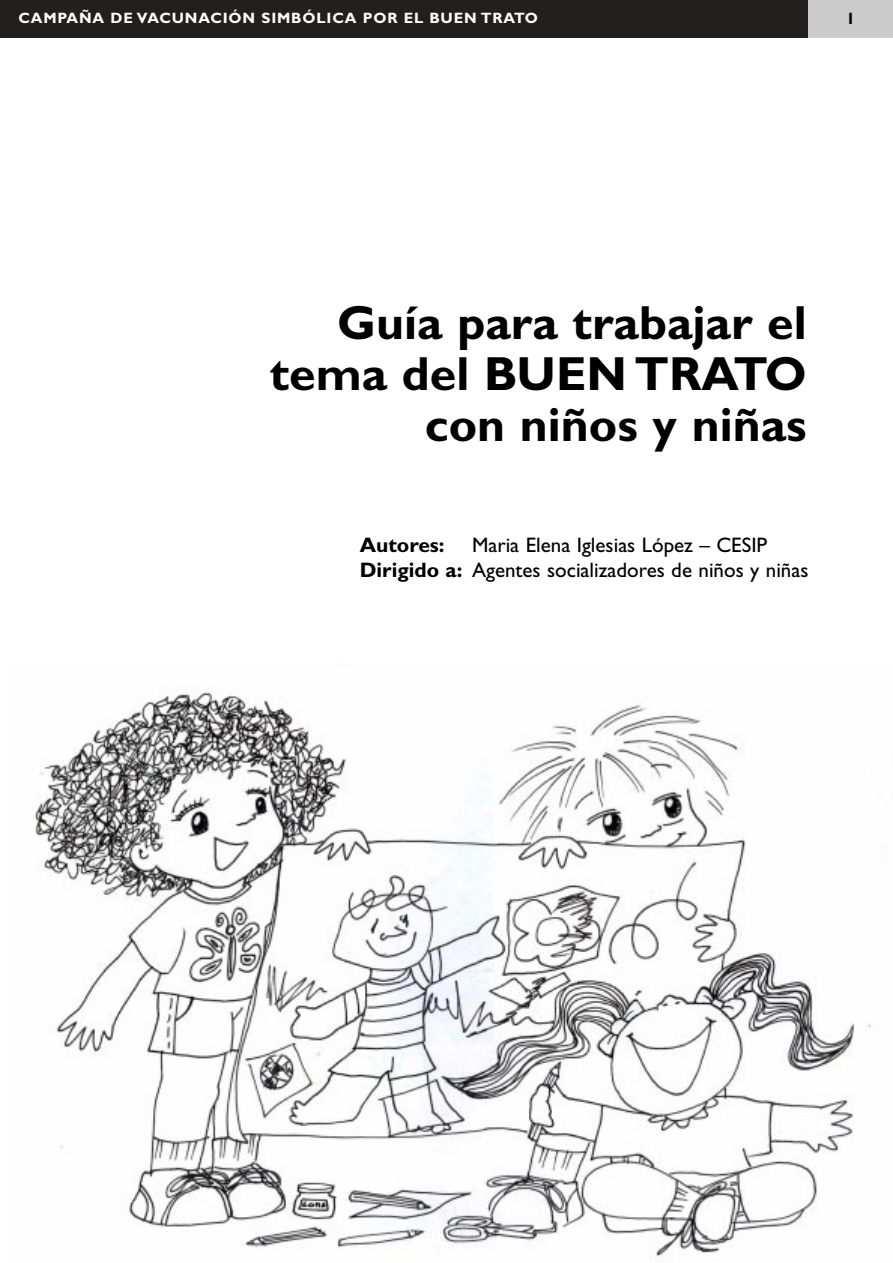
<style>
.page{position:relative;width:893px;height:1263px;background:#fff}
.page>*{position:absolute;margin:0;border:0;box-sizing:border-box;transform-origin:0 0}
.t1{font:700 48px/51px "Gill Sans";color:#000;text-align:right}
.t2{font:21px/25.2px "Gill Sans";color:#000}
.t3{font:700 21px "Gill Sans";color:#000}
.t4{font:700 16.5px "Gill Sans";color:#000}
.t5{font:700 15px "Gill Sans";letter-spacing:.055em;color:#fff}
.s1{font-weight:700}
</style>
<div class="page">
<div style="left:0;top:0;width:808px;height:38px;background:#231f1f"></div>
<div style="left:808px;top:0;width:84px;height:38px;background:#ccc"></div>
<img style="left:34px;top:691px;width:837px;height:568px">
<p class="t5" style="left:19px;top:13px;width:521px">CAMPAÑA DE VACUNACIÓN SIMBÓLICA POR EL BUEN TRATO</p>
<p class="t4" style="left:846px;top:13px;width:11px">1</p>
<h1 class="t1" style="left:270px;top:302px;width:538px">Guía para trabajar el tema del BUEN TRATO con niños y niñas</h1>
<p class="t2" style="left:360px;top:534px;width:450px;text-indent:112px">Maria Elena Iglesias López – CESIP<br><span class="s1">Dirigido a:</span> Agentes socializadores de niños y niñas</p>
<p class="t3" style="left:360px;top:537px;width:86px">Autores:</p>
</div>
